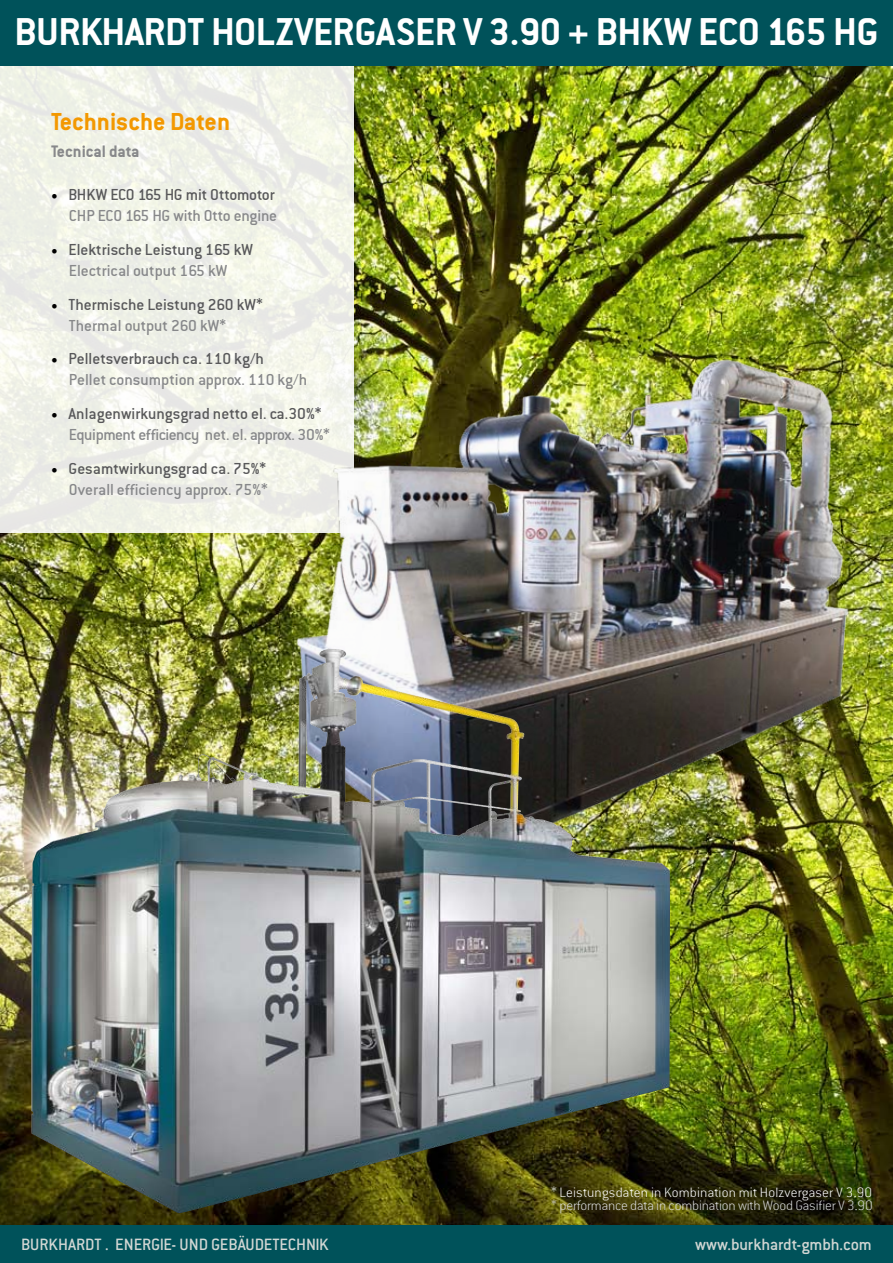
<style>
.page{position:relative;width:893px;height:1263px;background:#fff}
.page>*{position:absolute;margin:0;border:0;box-sizing:border-box;transform-origin:0 0}
.t1{font:42px "Conduit ITCTT Bold";letter-spacing:-.01em;color:#fff}
.t2{font:700 27px "Conduit ITC Pro";color:#f39800}
.t3{font:500 18px "Conduit ITC Pro";color:#d1d6d3}
.t4{font:18px "Conduit OSITCTT Bold";color:#87888a}
.t5{font:17.25px/21px "Conduit Md ITCTT Medium";color:#87888a;text-align:right}
.t6{font:17.25px/21px "Conduit Md ITCTT Medium";color:#58585a;text-align:center}
.t7{font:200 15px "Conduit ITC Pro";letter-spacing:-.01em;color:#d9dadb}
.t8{font:200 15px "Conduit ITC Pro";letter-spacing:.01em;color:#fff}
.s1{font-family:"Minion Pro";color:#000}
.s2{color:#58585a}
.s3{color:#87888a}
</style>
<div class="page">
<div style="left:0;top:1225px;width:893px;height:38px;background:#00525a"></div>
<img style="left:0;top:66px;width:893px;height:1159px">
<svg style="left:0;top:66px;width:354px;height:467px;fill:#f0f2e7"></svg>
<img style="left:283px;top:321px;width:610px;height:515px">
<div style="left:0;top:0;width:893px;height:66px;background:#00525a"></div>
<img style="left:31px;top:649px;width:295px;height:563px">
<h1 class="t1" style="left:15px;top:6px;width:865px">BURKHARDT HOLZVERGASER V 3.90 + BHKW ECO 165 HG</h1>
<h2 class="t2" style="left:51px;top:105px;width:181px">Technische Daten</h2>
<p class="t4" style="left:51px;top:140px;width:90px">Tecnical data</p>
<p class="t5" style="left:51px;top:184px;width:228px"><span class="s1">•</span> <span class="s2">BHKW ECO 165 HG mit Ottomotor<br></span>CHP ECO 165 HG with Otto engine</p>
<p class="t6" style="left:51px;top:239px;width:203px"><span class="s1">•</span> Elektrische Leistung 165 kW<br><span class="s3">Electrical output 165 kW</span></p>
<p class="t6" style="left:69px;top:293px;width:195px;text-align:left;text-indent:-18px"><span class="s1">•</span> Thermische Leistung 260 kW*<br><span class="s3">Thermal output 260 kW*</span></p>
<p class="t5" style="left:69px;top:348px;width:240px;text-align:left;text-indent:-18px"><span class="s1">•</span> <span class="s2">Pelletsverbrauch ca. 110 kg/h<br></span>Pellet consumption approx. 110 kg/h</p>
<p class="t5" style="left:69px;top:403px;width:263px;text-align:left;text-indent:-18px"><span class="s1">•</span> <span class="s2">Anlagenwirkungsgrad netto el. ca.30%*<br></span>Equipment efficiency net. el. approx. 30%*</p>
<p class="t5" style="left:51px;top:458px;width:218px"><span class="s1">•</span> <span class="s2">Gesamtwirkungsgrad ca. 75%*<br></span>Overall efficiency approx. 75%*</p>
<p class="t8" style="left:551px;top:1184px;width:323px">* Leistungsdaten in Kombination mit Holzvergaser V 3.90</p>
<p class="t7" style="left:551px;top:1198px;width:323px">* performance data in combination with Wood Gasifier V 3.90</p>
<p class="t3" style="left:21px;top:1234px;width:309px">BURKHARDT . ENERGIE- UND GEBÄUDETECHNIK</p>
<p class="t3" style="left:695px;top:1234px;width:178px">www.burkhardt-gmbh.com</p>
</div>
